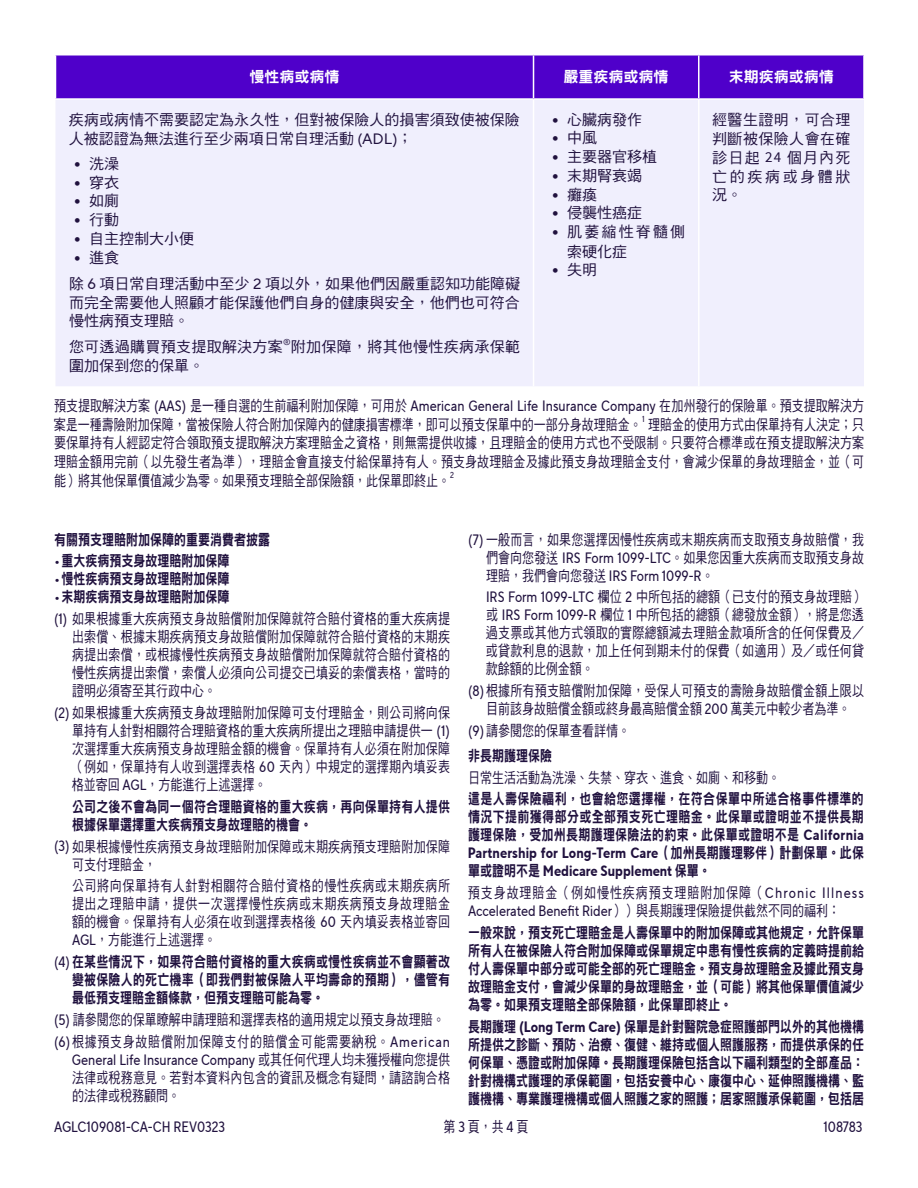
<style>
.page{position:relative;width:918px;height:1188px;background:#fff}
.page>*{position:absolute;margin:0;border:0;box-sizing:border-box;transform-origin:0 0}
.t1{font:15px/18px "DF Hei Std W5";letter-spacing:.005em;color:#20113e;text-align:justify;scale:.8 1}
.t2{font:15px/18px "DF Hei Std W9";color:#20113e;text-align:justify;scale:.8 1}
.t3{font:15px/18.8px "DF Hei Std W5";letter-spacing:.005em;color:#20113e;text-align:justify}
.t4{font:15px/17.9px "DF Hei Std W5";letter-spacing:.075em;color:#20113e;scale:.8 1}
.t5{font:15px "TT Norms Pro Cond";color:#20113e}
.t6{font:15px "DF Hei Std W9";color:#fff}
.t7{font:15px/19.5px "DF Hei Std W5";letter-spacing:.145em;color:#20113e}
.t8{font:8.7px "TT Norms Pro Cond";color:#20113e}
.t9{font:8.7px "TT Norms Pro";color:#20113e}
.s1{font-family:"TT Norms Pro"}
.s2{font-family:"Futura PT";font-size:16.5px}
.s3{font-family:"Source Sans Pro"}
.s4{font-family:"TT Norms Pro Cond"}
.s5{font-family:"TT Norms Pro Cond";font-weight:700}
</style>
<div class="page">
<div style="left:56px;top:56px;width:807px;height:42px;background:#4f00ca"></div>
<div style="left:56px;top:100px;width:808px;height:286px;background:#f0effd"></div>
<hr style="left:533px;top:56px;width:1px;height:42px;background:#fff">
<hr style="left:698px;top:56px;width:2px;height:42px;background:#fff">
<hr style="left:533px;top:100px;width:1px;height:286px;background:#fff">
<hr style="left:698px;top:100px;width:2px;height:286px;background:#fff">
<p class="t6" style="left:250px;top:69px;width:91px">慢性病或病情</p>
<p class="t6" style="left:564px;top:69px;width:106px">嚴重疾病或病情</p>
<p class="t6" style="left:729px;top:69px;width:107px">末期疾病或病情</p>
<p class="t3" style="left:69px;top:110px;width:452px">疾病或病情不需要認定為永久性，但對被保險人的損害須致使被保險人被認證為無法進行至少兩項日常自理活動 <span class="s1">(ADL)</span>；</p>
<p class="t3" style="left:69px;top:154px;width:52px"><span class="s2">•</span> 洗澡</p>
<p class="t3" style="left:69px;top:173px;width:52px"><span class="s2">•</span> 穿衣</p>
<p class="t3" style="left:69px;top:191px;width:52px"><span class="s2">•</span> 如廁</p>
<p class="t3" style="left:69px;top:210px;width:52px"><span class="s2">•</span> 行動</p>
<p class="t3" style="left:69px;top:229px;width:127px"><span class="s2">•</span> 自主控制大小便</p>
<p class="t3" style="left:69px;top:248px;width:52px"><span class="s2">•</span> 進食</p>
<p class="t3" style="left:69px;top:274px;width:453px">除 <span class="s1">6</span> 項日常自理活動中至少 <span class="s1">2</span> 項以外，如果他們因嚴重認知功能障礙而完全需要他人照顧才能保護他們自身的健康與安全，他們也可符合慢性病預支理賠。</p>
<p class="t3" style="left:69px;top:337px;width:215px">您可透過購買預支提取解決方案</p>
<p class="t9" style="left:283px;top:335px;width:9px">®</p>
<p class="t3" style="left:291px;top:337px;width:231px">附加保障，將其他慢性疾病承保範</p>
<p class="t3" style="left:69px;top:356px;width:136px">圍加保到您的保單。</p>
<p class="t3" style="left:547px;top:110px;width:97px"><span class="s2">•</span> 心臟病發作</p>
<p class="t3" style="left:547px;top:128px;width:52px"><span class="s2">•</span> 中風</p>
<p class="t3" style="left:547px;top:147px;width:112px"><span class="s2">•</span> 主要器官移植</p>
<p class="t3" style="left:547px;top:166px;width:97px"><span class="s2">•</span> 末期腎衰竭</p>
<p class="t3" style="left:547px;top:185px;width:52px"><span class="s2">•</span> 癱瘓</p>
<p class="t3" style="left:547px;top:203px;width:97px"><span class="s2">•</span> 侵襲性癌症</p>
<p class="t7" style="left:567px;top:222px;width:119px;text-indent:-20px"><span class="s2">•</span>肌萎縮性脊髓側索硬化症</p>
<p class="t3" style="left:547px;top:260px;width:52px"><span class="s2">•</span> 失明</p>
<p class="t3" style="left:712px;top:110px;width:140px">經醫生證明，可合理判斷被保險人會在確診日起 <span class="s3">24</span> 個月內死亡的疾病或身體狀況。</p>
<p class="t1" style="left:54px;top:396px;width:1014px;line-height:18.8px">預支提取解決方案 <span class="s4">(AAS)</span> 是一種自選的生前福利附加保障，可用於 <span class="s4">American General Life Insurance Company</span> 在加州發行的保險單。預支提取解決方案是一種壽險附加保障，當被保險人符合附加保障內的健康損害標準，即可以預支保單中的一部分身故理賠金。理賠金的使用方式由保單持有人決定；只</p>
<p class="t8" style="left:642px;top:413px;width:4px">1</p>
<p class="t1" style="left:54px;top:433px;width:1014px;line-height:18.8px">要保單持有人經認定符合領取預支提取解決方案理賠金之資格，則無需提供收據，且理賠金的使用方式也不受限制。只要符合標準或在預支提取解決方案理賠金額用完前（以先發生者為準），理賠金會直接支付給保單持有人。預支身故理賠金及據此預支身故理賠金支付，會減少保單的身故理賠金，並（可能）將其他保單價值減少為零。如果預支理賠全部保險額，此保單即終止。</p>
<p class="t8" style="left:450px;top:469px;width:5px">2</p>
<h3 class="t2" style="left:54px;top:530px;width:271px">有關預支理賠附加保障的重要消費者披露</h3>
<p class="t2" style="left:54px;top:552px;width:221px"><span class="s5">•</span>重大疾病預支身故理賠附加保障</p>
<p class="t2" style="left:54px;top:570px;width:221px"><span class="s5">•</span>慢性疾病預支身故理賠附加保障</p>
<p class="t2" style="left:54px;top:588px;width:221px"><span class="s5">•</span>末期疾病預支身故理賠附加保障</p>
<p class="t1" style="left:72px;top:610px;width:474px;text-indent:-18px"><span class="s4">(1)</span> 如果根據重大疾病預支身故賠償附加保障就符合賠付資格的重大疾病提出索償、根據末期疾病預支身故賠償附加保障就符合賠付資格的末期疾病提出索償，或根據慢性疾病預支身故賠償附加保障就符合賠付資格的慢性疾病提出索償，索償人必須向公司提交已填妥的索償表格，當時的證明必須寄至其行政中心。</p>
<p class="t1" style="left:72px;top:703px;width:474px;text-indent:-18px"><span class="s4">(2)</span> 如果根據重大疾病預支身故理賠附加保障可支付理賠金，則公司將向保單持有人針對相關符合理賠資格的重大疾病所提出之理賠申請提供一 <span class="s4">(1)</span>次選擇重大疾病預支身故理賠金額的機會。保單持有人必須在附加保障（例如，保單持有人收到選擇表格 <span class="s4">60</span> 天內）中規定的選擇期內填妥表格並寄回 <span class="s4">AGL</span>，方能進行上述選擇。</p>
<p class="t2" style="left:72px;top:797px;width:474px">公司之後不會為同一個符合理賠資格的重大疾病，再向保單持有人提供根據保單選擇重大疾病預支身故理賠的機會。</p>
<p class="t1" style="left:72px;top:837px;width:474px;text-indent:-18px"><span class="s4">(3)</span> 如果根據慢性疾病預支身故理賠附加保障或末期疾病預支理賠附加保障可支付理賠金，</p>
<p class="t1" style="left:72px;top:877px;width:474px">公司將向保單持有人針對相關符合賠付資格的慢性疾病或末期疾病所提出之理賠申請，提供一次選擇慢性疾病或末期疾病預支身故理賠金額的機會。保單持有人必須在收到選擇表格後 <span class="s4">60</span> 天內填妥表格並寄回<span class="s4">AGL</span>，方能進行上述選擇。</p>
<p class="t2" style="left:72px;top:953px;width:474px;text-indent:-18px"><span class="s4">(4)</span>在某些情況下，如果符合賠付資格的重大疾病或慢性疾病並不會顯著改變被保險人的死亡機率（即我們對被保險人平均壽命的預期），儘管有最低預支理賠金額條款，但預支理賠可能為零。</p>
<p class="t1" style="left:54px;top:1010px;width:490px"><span class="s4">(5)</span> 請參閱您的保單瞭解申請理賠和選擇表格的適用規定以預支身故理賠。</p>
<p class="t1" style="left:72px;top:1032px;width:474px;text-indent:-18px"><span class="s4">(6)</span>根據預支身故賠償附加保障支付的賠償金可能需要納稅。<span class="s4">American General Life Insurance Company</span> 或其任何代理人均未獲授權向您提供法律或稅務意見。若對本資料內包含的資訊及概念有疑問，請諮詢合格的法律或稅務顧問。</p>
<p class="t1" style="left:486px;top:530px;width:474px;text-indent:-18px"><span class="s4">(7)</span> 一般而言，如果您選擇因慢性疾病或末期疾病而支取預支身故賠償，我們會向您發送 <span class="s4">IRS Form 1099-LTC</span>。如果您因重大疾病而支取預支身故理賠，我們會向您發送 <span class="s4">IRS Form 1099-R</span>。</p>
<p class="t1" style="left:486px;top:588px;width:474px"><span class="s4">IRS Form 1099-LTC</span> 欄位 <span class="s4">2</span> 中所包括的總額（已支付的預支身故理賠）或 <span class="s4">IRS Form 1099-R</span> 欄位 <span class="s4">1</span> 中所包括的總額（總發放金額），將是您透過支票或其他方式領取的實際總額減去理賠金款項所含的任何保費及／或貸款利息的退款，加上任何到期未付的保費（如適用）及／或任何貸款餘額的比例金額。</p>
<p class="t1" style="left:468px;top:682px;width:497px;text-align:center"><span class="s4">(8)</span>根據所有預支賠償附加保障，受保人可預支的壽險身故賠償金額上限以目前該身故賠償金額或終身最高賠償金額 <span class="s4">200</span> 萬美元中較少者為準。</p>
<p class="t1" style="left:468px;top:721px;width:204px"><span class="s4">(9)</span>請參閱您的保單查看詳情。</p>
<h3 class="t2" style="left:468px;top:746px;width:106px">非長期護理保險</h3>
<p class="t1" style="left:468px;top:768px;width:391px">日常生活活動為洗澡、失禁、穿衣、進食、如廁、和移動。</p>
<p class="t2" style="left:468px;top:790px;width:497px">這是人壽保險福利，也會給您選擇權，在符合保單中所述合格事件標準的情況下提前獲得部分或全部預支死亡理賠金。此保單或證明並不提供長期護理保險，受加州長期護理保險法的約束。此保單或證明不是 <span class="s5">California Partnership for Long-Term Care</span>（加州長期護理夥伴）計劃保單。此保單或證明不是 <span class="s5">Medicare Supplement</span> 保單。</p>
<p class="t4" style="left:468px;top:884px;width:497px">預支身故理賠金（例如慢性疾病預支理賠附加保障（<span class="s4">Chronic Illness<br>Accelerated Benefit Rider</span>））與長期護理保險提供截然不同的福利：</p>
<p class="t2" style="left:468px;top:923px;width:496px">一般來說，預支死亡理賠金是人壽保單中的附加保障或其他規定，允許保單所有人在被保險人符合附加保障或保單規定中患有慢性疾病的定義時提前給付人壽保單中部分或可能全部的死亡理賠金。預支身故理賠金及據此預支身故理賠金支付，會減少保單的身故理賠金，並（可能）將其他保單價值減少為零。如果預支理賠全部保險額，此保單即終止。</p>
<p class="t2" style="left:468px;top:1017px;width:496px">長期護理 <span class="s5">(Long Term Care)</span> 保單是針對醫院急症照護部門以外的其他機構所提供之診斷、預防、治療、復健、維持或個人照護服務，而提供承保的任何保單、憑證或附加保障。長期護理保險包括含以下福利類型的全部產品：針對機構式護理的承保範圍，包括安養中心、康復中心、延伸照護機構、監護機構、專業護理機構或個人照護之家的照護；居家照護承保範圍，包括居</p>
<p class="t5" style="left:54px;top:1116px;width:172px">AGLC109081-CA-CH REV0323</p>
<p class="t1" style="left:444px;top:1117px;width:108px">第 <span class="s4">3</span> 頁，共 <span class="s4">4</span> 頁</p>
<p class="t5" style="left:824px;top:1116px;width:40px">108783</p>
</div>
